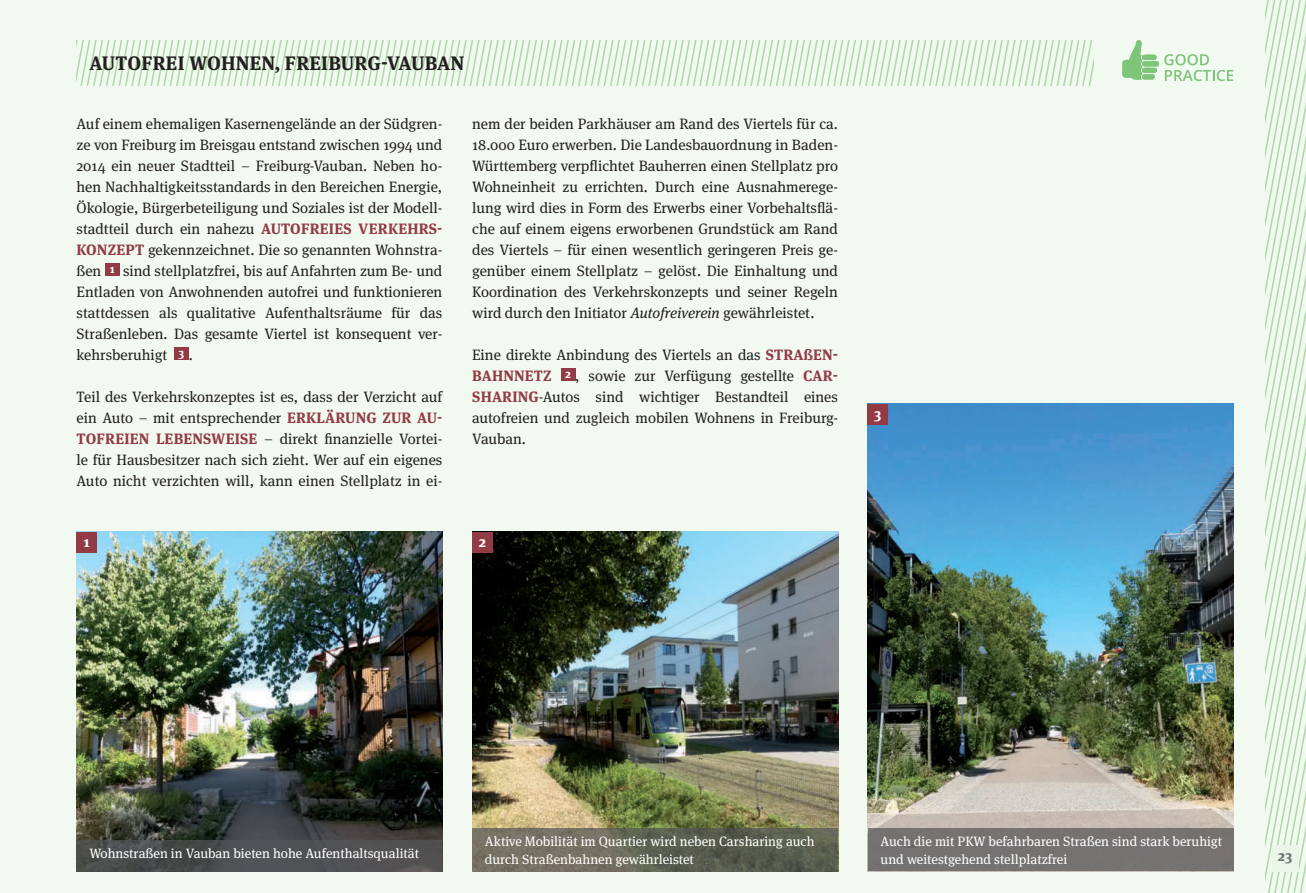
<style>
.page{position:relative;width:1306px;height:893px;background:#fff}
.page>*{position:absolute;margin:0;border:0;box-sizing:border-box;transform-origin:0 0}
.t1{font:700 19.5px "Meta Serif Pro";letter-spacing:.01em;color:#231f20}
.t2{font:15px/21px "Meta Serif Pro";color:#231f20;text-align:justify}
.t3{font:700 15px "Meta Serif Pro";color:#fff}
.t4{font:700 15px "Meta Serif Pro";color:#6d6e71}
.t5{font:13.5px/18px "Meta Serif Pro";color:#fff}
.s1{font-weight:700;color:#923b45}
.s2{font-style:italic}
</style>
<div class="page">
<div style="left:0;top:0;width:1305px;height:893px;background:#f1f9f0"></div>
<svg style="left:76px;top:40px;width:1017px;height:45px"></svg>
<svg style="left:1265px;top:0;width:40px;height:893px"></svg>
<div style="left:1271px;top:845px;width:27px;height:27px;background:#ebf5e9"></div>
<svg style="left:1122px;top:40px;width:111px;height:41px"></svg>
<img style="left:472px;top:532px;width:366px;height:296px">
<div style="left:105px;top:263px;width:15px;height:13px;background:#923b45"></div>
<div style="left:174px;top:347px;width:15px;height:13px;background:#923b45"></div>
<div style="left:561px;top:368px;width:14px;height:13px;background:#923b45"></div>
<img style="left:77px;top:532px;width:365px;height:308px">
<div style="left:77px;top:840px;width:365px;height:31px;background:#545557"></div>
<img style="left:867px;top:404px;width:366px;height:424px">
<svg style="left:472px;top:828px;width:366px;height:44px;background:#656658"></svg>
<div style="left:867px;top:828px;width:366px;height:43px;background:#757271"></div>
<div style="left:77px;top:532px;width:20px;height:20px;background:#923b45"></div>
<div style="left:472px;top:532px;width:20px;height:20px;background:#923b45"></div>
<div style="left:867px;top:404px;width:21px;height:20px;background:#923b45"></div>
<h1 class="t1" style="left:89px;top:52px;width:376px">AUTOFREI WOHNEN, FREIBURG-VAUBAN</h1>
<p class="t2" style="left:77px;top:114px;width:367px">Auf einem ehemaligen Kasernengelände an der Südgren&shy;ze von Freiburg im Breisgau entstand zwischen 1994 und 2014 ein neuer Stadtteil – Freiburg-Vauban. Neben ho&shy;hen Nachhaltigkeitsstandards in den Bereichen Energie, Ökologie, Bürgerbeteiligung und Soziales ist der Modell&shy;stadtteil durch ein nahezu <span class="s1">AUTOFREIES VERKEHRS-KONZEPT</span> gekennzeichnet. Die so genannten Wohnstra&shy;ßen <sup>1</sup> sind stellplatzfrei, bis auf Anfahrten zum Be- und Entladen von Anwohnenden autofrei und funktionieren stattdessen als qualitative Aufenthaltsräume für das Straßenleben. Das gesamte Viertel ist konsequent ver&shy;kehrsberuhigt <sup>3</sup> .</p>
<p class="t2" style="left:77px;top:387px;width:367px">Teil des Verkehrskonzeptes ist es, dass der Verzicht auf ein Auto – mit entsprechender <span class="s1">ERKLÄRUNG ZUR AU-TOFREIEN LEBENSWEISE</span> – direkt finanzielle Vortei&shy;le für Hausbesitzer nach sich zieht. Wer auf ein eigenes Auto nicht verzichten will, kann einen Stellplatz in ei-</p>
<p class="t2" style="left:472px;top:114px;width:367px">nem der beiden Parkhäuser am Rand des Viertels für ca.<br>18.000 Euro erwerben. Die Landesbauordnung in Baden-Württemberg verpflichtet Bauherren einen Stellplatz pro Wohneinheit zu errichten. Durch eine Ausnahmerege&shy;lung wird dies in Form des Erwerbs einer Vorbehaltsflä&shy;che auf einem eigens erworbenen Grundstück am Rand des Viertels – für einen wesentlich geringeren Preis ge&shy;genüber einem Stellplatz – gelöst. Die Einhaltung und Koordination des Verkehrskonzepts und seiner Regeln wird durch den Initiator <span class="s2">Autofreiverein</span> gewährleistet.</p>
<p class="t2" style="left:472px;top:345px;width:367px">Eine direkte Anbindung des Viertels an das <span class="s1">STRAßEN-BAHNNETZ</span> <sup>2</sup> , sowie zur Verfügung gestellte <span class="s1">CAR-SHARING</span>-Autos sind wichtiger Bestandteil eines autofreien und zugleich mobilen Wohnens in Freiburg-Vauban.</p>
<p class="t3" style="left:83px;top:533px;width:8px">1</p>
<p class="t3" style="left:478px;top:533px;width:9px">2</p>
<p class="t3" style="left:874px;top:405px;width:9px">3</p>
<p class="t5" style="left:89px;top:844px;width:331px">Wohnstraßen in Vauban bieten hohe Aufenthaltsqualität</p>
<p class="t5" style="left:485px;top:833px;width:331px">Aktive Mobilität im Quartier wird neben Carsharing auch durch Straßenbahnen gewährleistet</p>
<p class="t5" style="left:880px;top:832px;width:343px">Auch die mit PKW befahrbaren Straßen sind stark beruhigt und weitestgehend stellplatzfrei</p>
<p class="t4" style="left:1277px;top:847px;width:16px">23</p>
</div>
